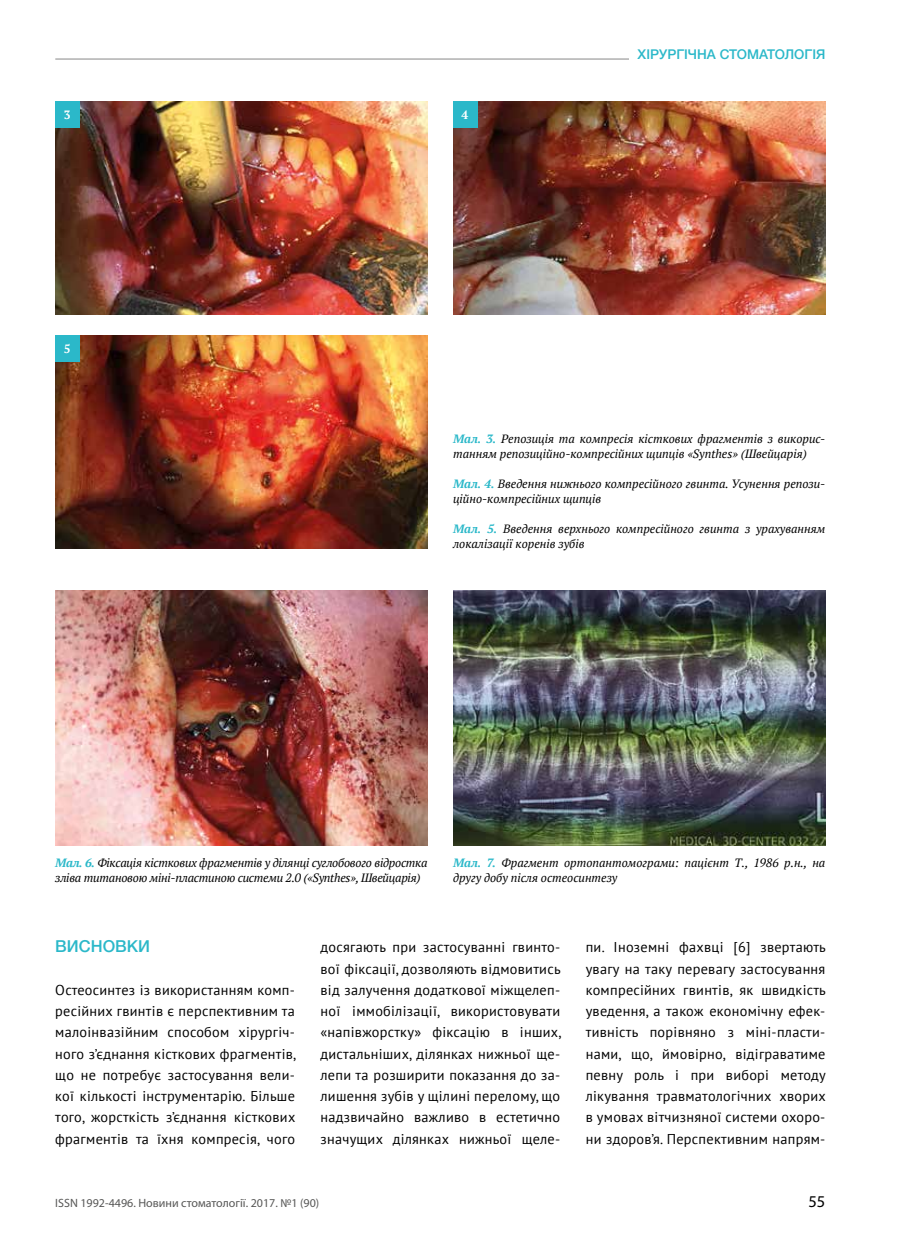
<style>
.page{position:relative;width:902px;height:1259px;background:#fff}
.page>*{position:absolute;margin:0;border:0;box-sizing:border-box;transform-origin:0 0}
.t1{font:500 16.5px "Helvetica Neue LTW1 G";color:#2bb8c9}
.t2{font:16.5px "Myriad Pro";color:#000}
.t3{font:14.25px/21.3px "PT Sans";letter-spacing:.02em;color:#000;text-align:justify}
.t4{font:500 13.5px "Helvetica Neue LTW1 G";color:#2bb8c9}
.t5{font:italic 12px/15px "PT Serif";color:#000}
.t6{font:italic 12px/15px "PT Serif";letter-spacing:-.02em;color:#000}
.t7{font:12px "Myriad Pro";color:#575756}
.t8{font:700 12px "PT Serif";color:#fff}
.s1{font-weight:700;color:#2bb8c9}
</style>
<div class="page">
<hr style="left:55px;top:59px;width:770px;height:1px;background:#878787">
<div style="left:629px;top:40px;width:196px;height:27px;background:#fff"></div>
<img style="left:55px;top:591px;width:372px;height:255px">
<img style="left:453px;top:591px;width:372px;height:255px">
<img style="left:55px;top:102px;width:372px;height:212px">
<img style="left:453px;top:102px;width:372px;height:212px">
<img style="left:55px;top:335px;width:372px;height:213px">
<div style="left:55px;top:102px;width:25px;height:26px;background:#2bb8c9"></div>
<div style="left:55px;top:335px;width:25px;height:27px;background:#2bb8c9"></div>
<div style="left:453px;top:102px;width:24px;height:26px;background:#2bb8c9"></div>
<p class="t8" style="left:64px;top:107px;width:8px">3</p>
<p class="t8" style="left:64px;top:341px;width:8px">5</p>
<p class="t8" style="left:461px;top:107px;width:8px">4</p>
<p class="t4" style="left:637px;top:46px;width:189px">ХІРУРГІЧНА СТОМАТОЛОГІЯ</p>
<p class="t5" style="left:453px;top:431px;width:374px"><span class="s1">Мал. 3.</span> Репозиція та компресія кісткових фрагментів з викорис&shy;танням репозиційно-компресійних щипців «Synthes» (Швейцарія)</p>
<p class="t5" style="left:453px;top:476px;width:374px"><span class="s1">Мал. 4.</span> Введення нижнього компресійного гвинта. Усунення репози&shy;ційно-компресійних щипців</p>
<p class="t5" style="left:453px;top:521px;width:374px"><span class="s1">Мал. 5.</span> Введення верхнього компресійного гвинта з урахуванням локалізації коренів зубів</p>
<p class="t6" style="left:55px;top:855px;width:374px"><span class="s1">Мал. 6.</span> Фіксація кісткових фрагментів у ділянці суглобового відростка зліва титановою міні-пластиною системи 2.0 («Synthes», Швейцарія)</p>
<p class="t5" style="left:453px;top:855px;width:374px"><span class="s1">Мал. 7.</span> Фрагмент ортопантомограми: пацієнт Т., 1986 р.н., на другу добу після остеосинтезу</p>
<p class="t1" style="left:55px;top:936px;width:96px">ВИСНОВКИ</p>
<p class="t3" style="left:55px;top:978px;width:242px">Остеосинтез із використанням комп&shy;ресійних гвинтів є перспективним та малоінвазійним способом хірургіч&shy;ного з’єднання кісткових фрагментів, що не потребує застосування вели&shy;кої кількості інструментарію. Більше того, жорсткість з’єднання кісткових фрагментів та їхня компресія, чого</p>
<p class="t3" style="left:320px;top:936px;width:242px">досягають при застосуванні гвинто&shy;вої фіксації, дозволяють відмовитись від залучення додаткової міжщелеп&shy;ної іммобілізації, використовувати «напівжорстку» фіксацію в інших, дистальніших, ділянках нижньої ще&shy;лепи та розширити показання до за&shy;лишення зубів у щілині перелому, що надзвичайно важливо в естетично значущих ділянках нижньої щеле-</p>
<p class="t3" style="left:585px;top:936px;width:242px">пи. Іноземні фахвці [6] звертають увагу на таку перевагу застосування компресійних гвинтів, як швидкість уведення, а також економічну ефек&shy;тивність порівняно з міні-пласти&shy;нами, що, ймовірно, відіграватиме певну роль і при виборі методу лікування травматологічних хворих в умовах вітчизняної системи охоро&shy;ни здоров’я. Перспективним напрям-</p>
<p class="t7" style="left:55px;top:1196px;width:265px">ISSN 1992-4496. Новини стоматології. 2017. №1 (90)</p>
<p class="t2" style="left:808px;top:1191px;width:18px">55</p>
</div>
